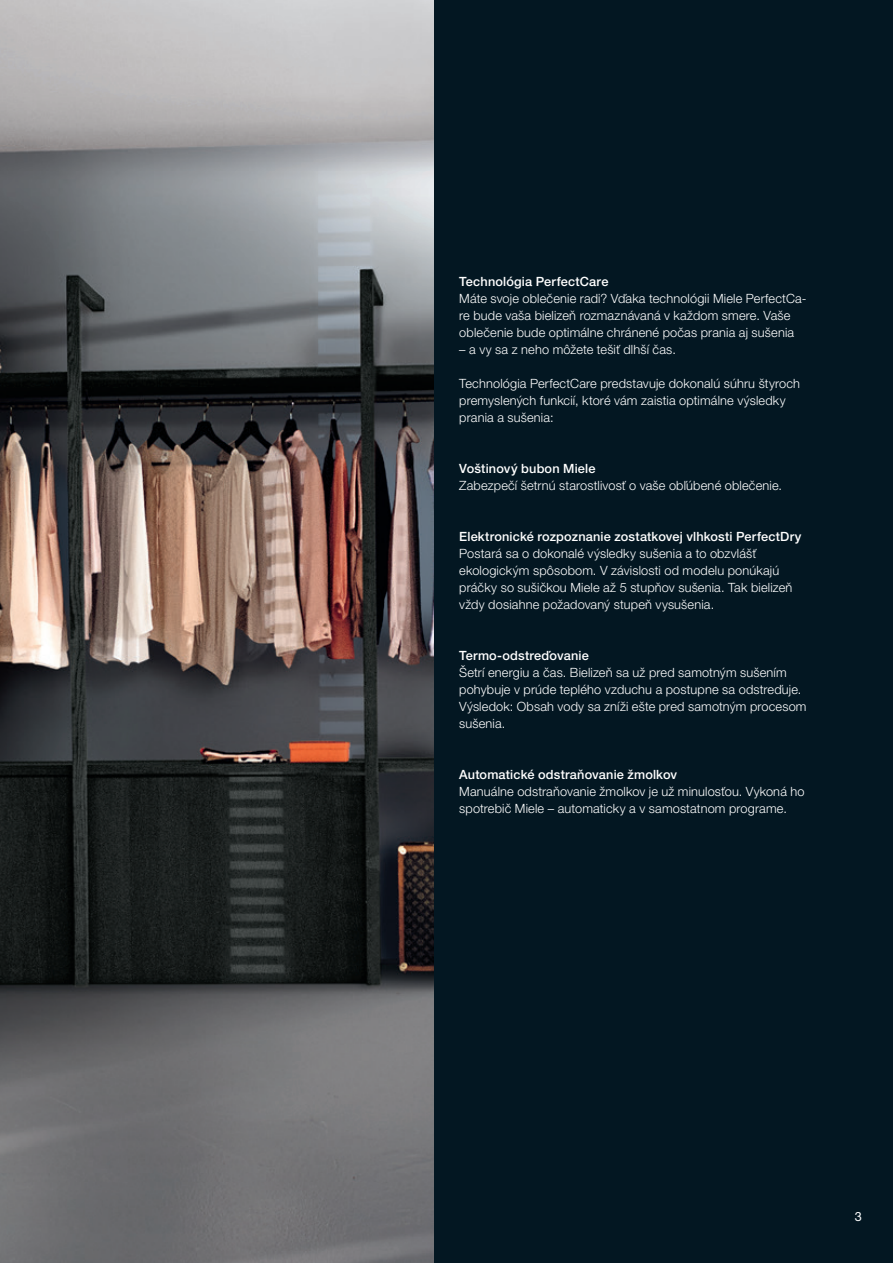
<style>
.page{position:relative;width:893px;height:1263px;background:#031722}
.page>*{position:absolute;margin:0;border:0;box-sizing:border-box;transform-origin:0 0}
.t1{font:300 12.75px/17px "Helvetica Neue LTW1 G";letter-spacing:.01em;color:#fff}
.t2{font:500 12.75px "Helvetica Neue LTW1 G";letter-spacing:.015em;color:#fff}
.t3{font:12.75px "Helvetica Neue LTW1 G";color:#fff}
</style>
<div class="page">
<img style="left:0;top:0;width:434px;height:1263px">
<p class="t2" style="left:459px;top:273px;width:151px">Technológia PerfectCare</p>
<p class="t1" style="left:459px;top:290px;width:349px">Máte svoje oblečenie radi? Vďaka technológii Miele PerfectCa&shy;re bude vaša bielizeň rozmaznávaná v každom smere. Vaše oblečenie bude optimálne chránené počas prania aj sušenia</p>
<p class="t1" style="left:459px;top:341px;width:218px">– a vy sa z neho môžete tešiť dlhší čas.</p>
<p class="t1" style="left:459px;top:375px;width:342px">Technológia PerfectCare predstavuje dokonalú súhru štyroch premyslených funkcií, ktoré vám zaistia optimálne výsledky prania a sušenia:</p>
<p class="t2" style="left:459px;top:460px;width:138px">Voštinový bubon Miele</p>
<p class="t1" style="left:459px;top:477px;width:324px">Zabezpečí šetrnú starostlivosť o vaše obľúbené oblečenie.</p>
<p class="t2" style="left:459px;top:529px;width:344px">Elektronické rozpoznanie zostatkovej vlhkosti PerfectDry</p>
<p class="t1" style="left:459px;top:545px;width:335px">Postará sa o dokonalé výsledky sušenia a to obzvlášť ekologickým spôsobom. V závislosti od modelu ponúkajú práčky so sušičkou Miele až 5 stupňov sušenia. Tak bielizeň vždy dosiahne požadovaný stupeň vysušenia.</p>
<p class="t2" style="left:459px;top:648px;width:131px">Termo-odstreďovanie</p>
<p class="t1" style="left:459px;top:664px;width:349px">Šetrí energiu a čas. Bielizeň sa už pred samotným sušením pohybuje v prúde teplého vzduchu a postupne sa odstreďuje.<br>Výsledok: Obsah vody sa zníži ešte pred samotným procesom sušenia.</p>
<p class="t2" style="left:459px;top:767px;width:219px">Automatické odstraňovanie žmolkov</p>
<p class="t1" style="left:459px;top:783px;width:347px">Manuálne odstraňovanie žmolkov je už minulosťou. Vykoná ho spotrebič Miele – automaticky a v samostatnom programe.</p>
<p class="t3" style="left:855px;top:1209px;width:9px">3</p>
</div>
